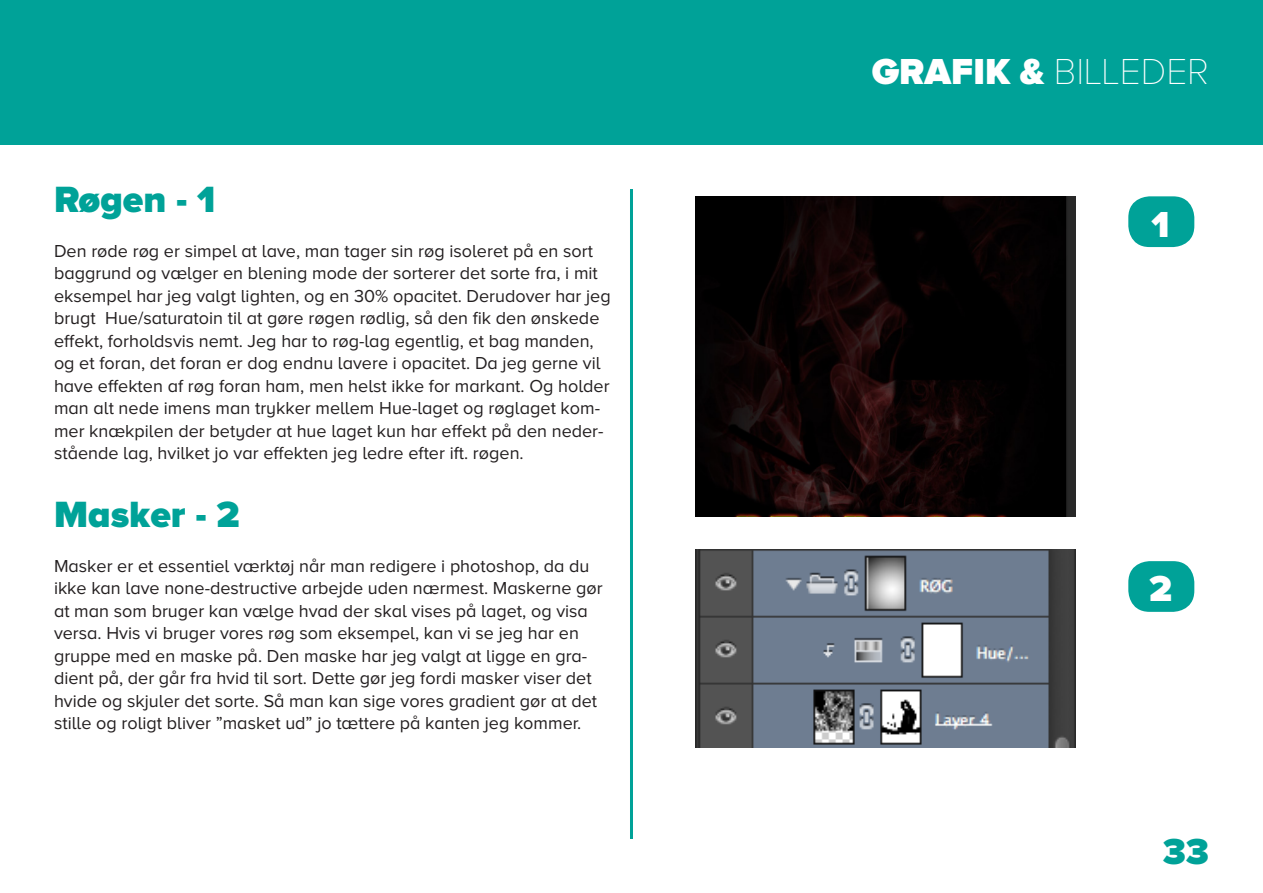
<style>
.page{position:relative;width:1263px;height:893px;background:#fff}
.page>*{position:absolute;margin:0;border:0;box-sizing:border-box;transform-origin:0 0}
.Overskrift{font:900 37.8px "Proxima Nova A";color:#00a298}
.Overskrift-2{font:900 37.5px "Proxima Nova A";color:#fff}
.ALL_CAPS_25pt{font:100 37.5px "Proxima Nova A";color:#fff}
.t1{font:900 37.5px "Proxima Nova A";color:#00a298}
.Brød{font:18px/22.5px "Proxima Nova A";color:#231f20}
.s1{font-weight:900}
.s2{font-weight:100}
</style>
<div class="page">
<div style="left:0;top:0;width:1263px;height:144px;background:#00a298"></div>
<hr style="left:630px;top:189px;width:3px;height:650px;background:#00a298">
<div style="left:1128px;top:196px;width:66px;height:51px;background:#00a298;border-radius:21px"></div>
<div style="left:1128px;top:561px;width:66px;height:51px;background:#00a298;border-radius:21px"></div>
<img style="left:695px;top:196px;width:381px;height:320px">
<img style="left:695px;top:549px;width:381px;height:199px">
<p class="Overskrift" style="left:54px;top:177px;width:163px">Røgen - 1</p>
<p class="Brød" style="left:54px;top:239px;width:558px">Den røde røg er simpel at lave, man tager sin røg isoleret på en sort baggrund og vælger en blening mode der sorterer det sorte fra, i mit eksempel har jeg valgt lighten, og en 30% opacitet. Derudover har jeg brugt Hue/saturatoin til at gøre røgen rødlig, så den fik den ønskede effekt, forholdsvis nemt. Jeg har to røg-lag egentlig, et bag manden, og et foran, det foran er dog endnu lavere i opacitet. Da jeg gerne vil have effekten af røg foran ham, men helst ikke for markant. Og holder man alt nede imens man trykker mellem Hue-laget og røglaget kom&shy;mer knækpilen der betyder at hue laget kun har effekt på den neder&shy;stående lag, hvilket jo var effekten jeg ledre efter ift. røgen.</p>
<p class="Overskrift" style="left:54px;top:492px;width:187px">Masker - 2</p>
<p class="Brød" style="left:54px;top:554px;width:550px">Masker er et essentiel værktøj når man redigere i photoshop, da du ikke kan lave none-destructive arbejde uden nærmest. Maskerne gør at man som bruger kan vælge hvad der skal vises på laget, og visa versa. Hvis vi bruger vores røg som eksempel, kan vi se jeg har en gruppe med en maske på. Den maske har jeg valgt at ligge en gra&shy;dient på, der går fra hvid til sort. Dette gør jeg fordi masker viser det hvide og skjuler det sorte. Så man kan sige vores gradient gør at det stille og roligt bliver ”masket ud” jo tættere på kanten jeg kommer.</p>
<p class="ALL_CAPS_25pt" style="left:872px;top:51px;width:338px"><span class="s1">GRAFIK &amp;</span> BILLEDER</p>
<h2 class="Overskrift-2" style="left:910px;top:49px;width:301px">GRAFISK <span class="s2">DESIGN</span></h2>
<p class="Overskrift-2" style="left:1151px;top:202px;width:20px">1</p>
<p class="Overskrift-2" style="left:1149px;top:567px;width:24px">2</p>
<h2 class="t1" style="left:1163px;top:830px;width:48px">33</h2>
</div>
